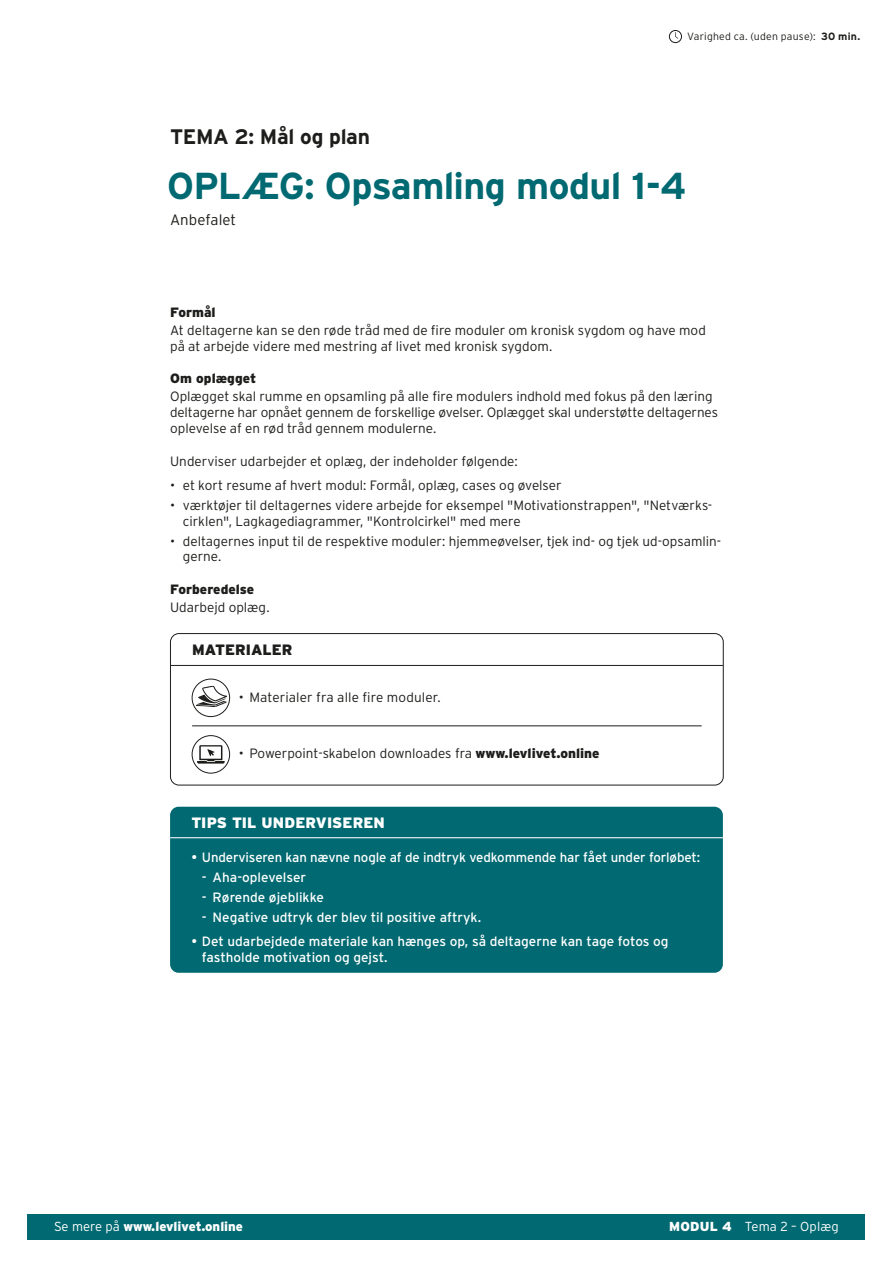
<style>
.page{position:relative;width:893px;height:1263px;background:#fff}
.page>*{position:absolute;margin:0;border:0;box-sizing:border-box;transform-origin:0 0}
.t1{font:700 37.5px "Interstate";letter-spacing:-.015em;color:#006971}
.t2{font:700 21px "Interstate";letter-spacing:-.015em;color:#1d1d1b}
.t3{font:900 15px "Interstate";letter-spacing:.01em;color:#fff}
.t4{font:900 15px "Interstate";color:#1d1d1b}
.t5{font:300 15px "Interstate";color:#1d1d1b}
.t6{font:300 13.5px/15.8px "Interstate";color:#1d1d1b}
.t7{font:13.5px/15.8px "Interstate";color:#fff}
.t8{font:900 13.5px "Interstate";letter-spacing:.005em;color:#1d1d1b}
.t9{font:900 13.05px "Interstate";color:#fff}
.t10{font:300 13.05px "Interstate";letter-spacing:.01em;color:#fff}
.t11{font:300 10.5px "Interstate";letter-spacing:.02em;color:#1d1d1b}
.s1{font-weight:700}
.s2{font-weight:900}
.s3{font-weight:300}
</style>
<div class="page">
<div style="left:170px;top:807px;width:553px;height:166px;background:#006971;border-radius:9px"></div>
<hr style="left:170px;top:837px;width:553px;height:1px;background:#fff">
<hr style="left:171px;top:665px;width:552px;height:1px;background:#1d1d1b">
<hr style="left:192px;top:725px;width:510px;height:1px;background:#1d1d1b">
<div style="left:170px;top:633px;width:554px;height:152px;border:1px solid #1d1d1b;border-radius:9px"></div>
<div style="left:192px;top:679px;width:38px;height:38px;border:1px solid #1d1d1b;border-radius:50%"></div>
<svg style="left:196px;top:685px;width:32px;height:23px"></svg>
<svg style="left:192px;top:736px;width:38px;height:37px"></svg>
<svg style="left:197px;top:745px;width:28px;height:18px"></svg>
<div style="left:192px;top:735px;width:38px;height:38px;border:1px solid #1d1d1b;border-radius:50%"></div>
<div style="left:28px;top:1214px;width:837px;height:25px;background:#006971"></div>
<div style="left:669px;top:30px;width:13px;height:13px;border:1px solid #1d1d1b;border-radius:50%"></div>
<p class="t11" style="left:687px;top:30px;width:175px">Varighed ca. (uden pause): <span class="s1">30 min.</span></p>
<h2 class="t2" style="left:170px;top:125px;width:201px">TEMA 2: Mål og plan</h2>
<h1 class="t1" style="left:167px;top:165px;width:521px">OPLÆG: Opsamling modul 1-4</h1>
<p class="t5" style="left:170px;top:210px;width:68px">Anbefalet</p>
<p class="t8" style="left:170px;top:304px;width:47px">Formål</p>
<p class="t6" style="left:170px;top:322px;width:537px">At deltagerne kan se den røde tråd med de fire moduler om kronisk sygdom og have mod på at arbejde videre med mestring af livet med kronisk sygdom.</p>
<p class="t8" style="left:170px;top:370px;width:88px">Om oplægget</p>
<p class="t6" style="left:170px;top:388px;width:549px">Oplægget skal rumme en opsamling på alle fire modulers indhold med fokus på den læring deltagerne har opnået gennem de forskellige øvelser. Oplægget skal understøtte deltagernes oplevelse af en rød tråd gennem modulerne.</p>
<p class="t6" style="left:170px;top:453px;width:349px">Underviser udarbejder et oplæg, der indeholder følgende:</p>
<p class="t6" style="left:170px;top:477px;width:393px">• et kort resume af hvert modul: Formål, oplæg, cases og øvelser</p>
<p class="t6" style="left:183px;top:497px;width:531px;text-indent:-13px">• værktøjer til deltagernes videre arbejde for eksempel "Motivationstrappen", "Netværks&shy;cirklen", Lagkagediagrammer, "Kontrolcirkel" med mere</p>
<p class="t6" style="left:183px;top:533px;width:540px;text-indent:-13px">• deltagernes input til de respektive moduler: hjemmeøvelser, tjek ind- og tjek ud-opsamlin&shy;gerne.</p>
<p class="t8" style="left:170px;top:581px;width:86px">Forberedelse</p>
<p class="t6" style="left:170px;top:599px;width:101px">Udarbejd oplæg.</p>
<p class="t4" style="left:192px;top:641px;width:102px">MATERIALER</p>
<p class="t6" style="left:239px;top:689px;width:203px">• Materialer fra alle fire moduler.</p>
<p class="t6" style="left:239px;top:745px;width:362px">• Powerpoint-skabelon downloades fra <span class="s2">www.levlivet.online</span></p>
<p class="t3" style="left:191px;top:813px;width:195px">TIPS TIL UNDERVISEREN</p>
<p class="t7" style="left:191px;top:849px;width:510px">• Underviseren kan nævne nogle af de indtryk vedkommende har fået under forløbet:</p>
<p class="t7" style="left:202px;top:869px;width:106px">- Aha-oplevelser</p>
<p class="t7" style="left:202px;top:889px;width:124px">- Rørende øjeblikke</p>
<p class="t7" style="left:202px;top:909px;width:281px">- Negative udtryk der blev til positive aftryk.</p>
<p class="t7" style="left:202px;top:934px;width:468px;text-indent:-11px">• Det udarbejdede materiale kan hænges op, så deltagerne kan tage fotos og fastholde motivation og gejst.</p>
<p class="t9" style="left:54px;top:1218px;width:191px"><span class="s3">Se mere på</span> www.levlivet.online</p>
<p class="t10" style="left:669px;top:1218px;width:171px"><span class="s2">MODUL 4</span> Tema 2 – Oplæg</p>
</div>
